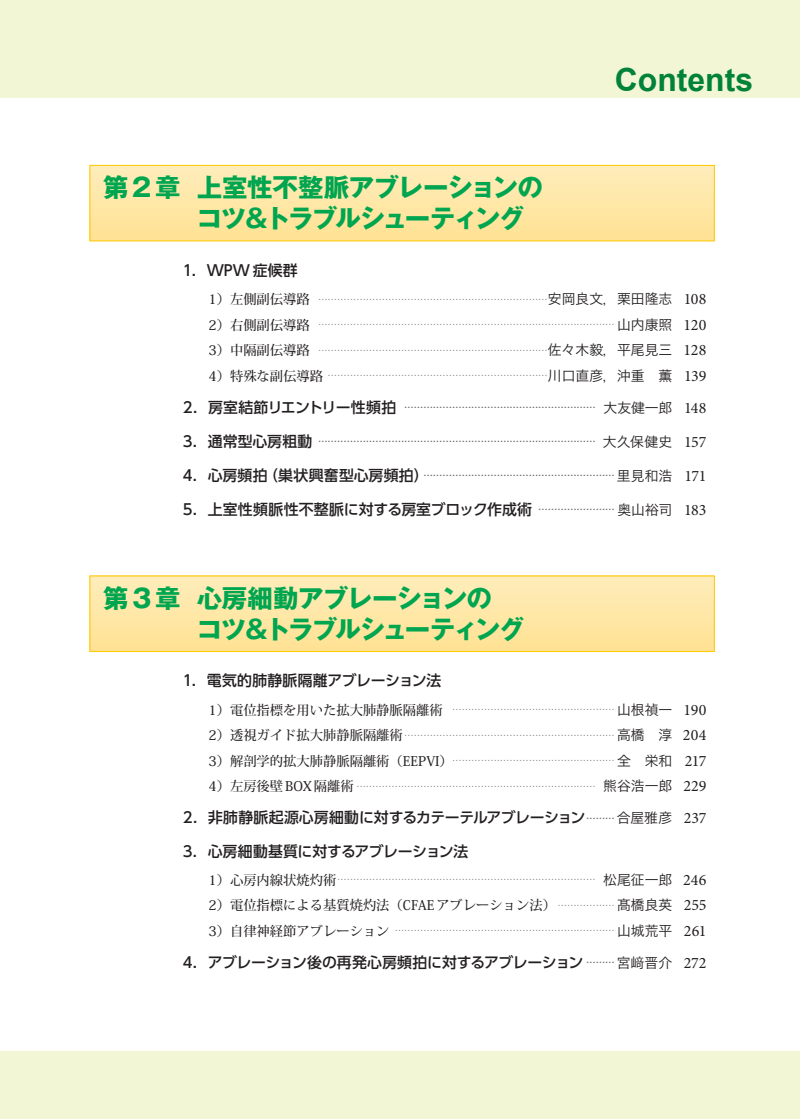
<style>
.page{position:relative;width:800px;height:1119px;background:#fff}
.page>*{position:absolute;margin:0;border:0;box-sizing:border-box;transform-origin:0 0}
.t1{font:700 31.95px "Arial";color:#00823a}
.t2{font:700 25.5px/30.8px "Gothic MB101 Pro";letter-spacing:-.06em;color:#00a54f}
.t3{font:500 14.85px "UD Shin Go Pro";letter-spacing:-.005em;color:#231f20}
.t4{font:500 13.35px "Koz Min Pro";color:#231f20}
.t5{font:500 9.6px "Koz Min Pro";color:#6c6d70}
.t6{font:500 9.6px "UD Shin Go Pro";color:#6c6d70}
.s1{font-size:13.35px;color:#231f20}
.s2{font-family:"Hira Kaku Pro W3";font-weight:400;font-size:13.8px;color:#231f20}
.s3{font-family:"Minion Pro";font-weight:400;font-size:15.9px;color:#231f20}
.s4{font-size:14.85px;color:#231f20}
.s5{font-size:9.6px;color:#6c6d70}
.s6{font-family:"Hira Kaku Pro W3";font-weight:400;font-size:13.8px}
.s7{font-family:"Minion Pro";font-weight:400;font-size:15.9px}
</style>
<div class="page">
<div style="left:0;top:0;width:13px;height:1118px;background:#f2f6d5"></div>
<div style="left:0;top:98px;width:13px;height:952px;background:#fff"></div>
<div style="left:13px;top:0;width:786px;height:1118px;background:#f2f6d5"></div>
<div style="left:13px;top:98px;width:786px;height:952px;background:#fff"></div>
<div style="left:90px;top:165px;width:624px;height:76px;background:linear-gradient(to bottom,#feedbc,#ffe293)"></div>
<div style="left:89px;top:165px;width:625px;height:76px;border:1px solid #feca0a"></div>
<div style="left:90px;top:576px;width:624px;height:75px;background:linear-gradient(to bottom,#feedbc,#ffe293)"></div>
<div style="left:89px;top:575px;width:625px;height:77px;border:1px solid #feca0a"></div>
<h1 class="t1" style="left:614px;top:59px;width:140px">Contents</h1>
<h2 class="t2" style="left:197px;top:169px;width:347px;text-indent:-94px">第2 章 上室性不整脈アブレーションのコツ＆トラブルシューティング</h2>
<h3 class="t3" style="left:183px;top:258px;width:116px">1．WPW 症候群</h3>
<p class="t5" style="left:208px;top:292px;width:499px"><span class="s1">1）左側副伝導路</span> ………………………………………………………………<span class="s2">安岡良文，栗田隆志</span> <span class="s3">108</span></p>
<p class="t5" style="left:208px;top:317px;width:499px"><span class="s1">2）右側副伝導路</span> ………………………………………………………………………………… <span class="s2">山内康照</span> <span class="s3">120</span></p>
<p class="t5" style="left:208px;top:343px;width:499px"><span class="s1">3）中隔副伝導路</span> ………………………………………………………………<span class="s2">佐々木毅，平尾見三</span> <span class="s3">128</span></p>
<p class="t5" style="left:208px;top:368px;width:499px"><span class="s1">4）特殊な副伝導路</span> ……………………………………………………………<span class="s2">川口直彦，沖重　薫</span> <span class="s3">139</span></p>
<p class="t6" style="left:183px;top:399px;width:524px"><span class="s4">2．房室結節リエントリー性頻拍</span>… …………………………………………………… <span class="s2">大友健一郎</span> <span class="s3">148</span></p>
<p class="t6" style="left:183px;top:433px;width:524px"><span class="s4">3．通常型心房粗動</span>… …………………………………………………………………………… <span class="s2">大久保健史</span> <span class="s3">157</span></p>
<p class="t6" style="left:183px;top:467px;width:524px"><span class="s4">4．心房頻拍（巣状興奮型心房頻拍）</span>……………………………………………………… <span class="s2">里見和浩</span> <span class="s3">171</span></p>
<h3 class="t3" style="left:183px;top:497px;width:524px">5．上室性頻脈性不整脈に対する房室ブロック作成術<span class="s5">… ……………………</span> <span class="s6">奥山裕司</span> <span class="s7">183</span></h3>
<h2 class="t2" style="left:197px;top:579px;width:329px;text-indent:-94px">第 3 章 心房細動アブレーションの<br>コツ＆トラブルシューティング</h2>
<h3 class="t3" style="left:183px;top:668px;width:260px">1．電気的肺静脈隔離アブレーション法</h3>
<h3 class="t4" style="left:208px;top:700px;width:499px">1）電位指標を用いた拡大肺静脈隔離術 <span class="s5">……………………………………………</span> <span class="s6">山根禎一</span> <span class="s7">190</span></h3>
<p class="t5" style="left:208px;top:728px;width:499px"><span class="s1">2）透視ガイド拡大肺静脈隔離術</span>………………………………………………………… <span class="s2">高橋　淳</span> <span class="s3">204</span></p>
<h3 class="t4" style="left:208px;top:751px;width:499px">3）解剖学的拡大肺静脈隔離術（EEPVI）<span class="s5">……………………………………………</span> <span class="s6">全　栄和</span> <span class="s7">217</span></h3>
<p class="t5" style="left:208px;top:779px;width:499px"><span class="s1">4）左房後壁 BOX 隔離術</span> ………………………………………………………………… <span class="s2">熊谷浩一郎</span> <span class="s3">229</span></p>
<h3 class="t3" style="left:183px;top:805px;width:524px">2．非肺静脈起源心房細動に対するカテーテルアブレーション<span class="s5">…………</span> <span class="s6">合屋雅彦</span> <span class="s7">237</span></h3>
<h3 class="t3" style="left:183px;top:838px;width:287px">3．心房細動基質に対するアブレーション法</h3>
<p class="t5" style="left:208px;top:872px;width:499px"><span class="s1">1）心房内線状焼灼術</span>……………………………………………………………………… <span class="s2">松尾征一郎</span> <span class="s3">246</span></p>
<h3 class="t4" style="left:208px;top:895px;width:499px">2）電位指標による基質焼灼法（CFAE アブレーション法）<span class="s5">………………</span> <span class="s6">髙橋良英</span> <span class="s7">255</span></h3>
<p class="t5" style="left:208px;top:923px;width:499px"><span class="s1">3）自律神経節アブレーション</span> …………………………………………………………… <span class="s2">山城荒平</span> <span class="s3">261</span></p>
<h3 class="t3" style="left:183px;top:950px;width:524px">4．アブレーション後の再発心房頻拍に対するアブレーション<span class="s5">…………</span> <span class="s6">宮﨑晋介</span> <span class="s7">272</span></h3>
</div>
